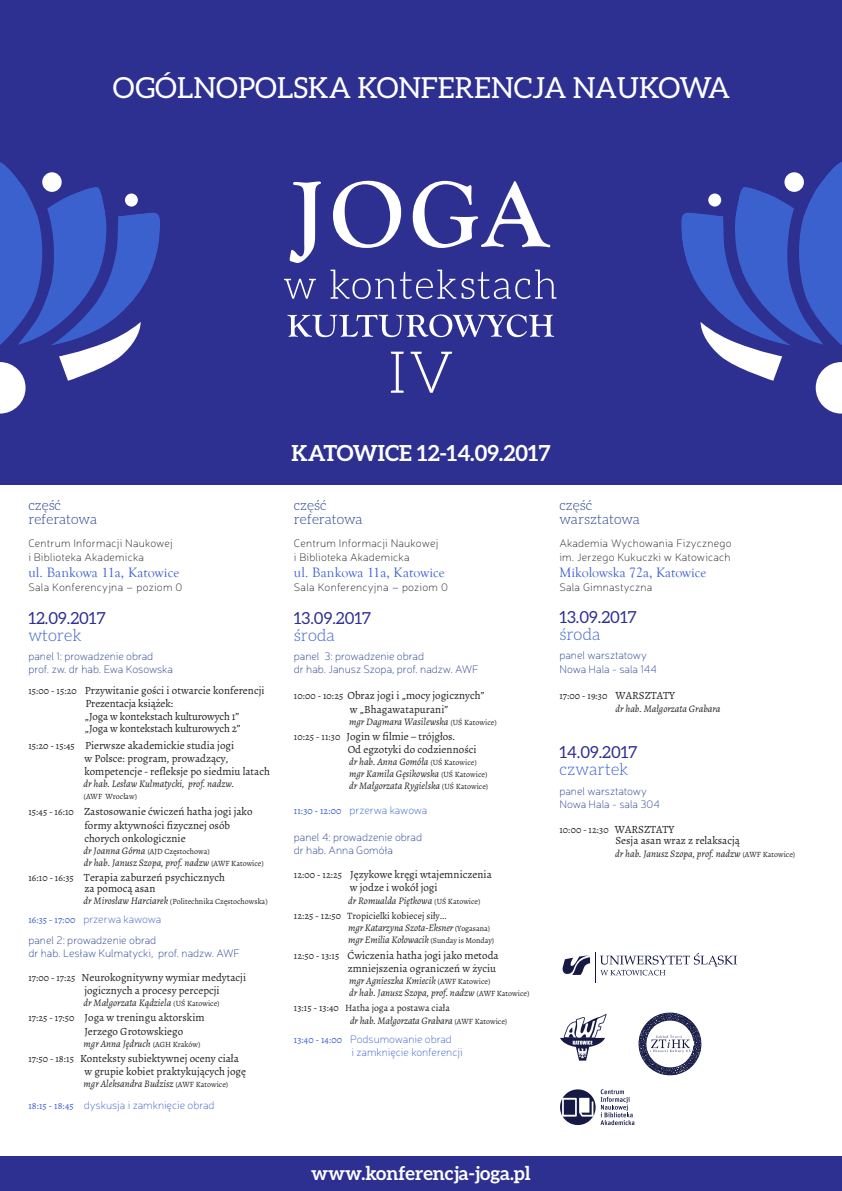
<style>
.page{position:relative;width:842px;height:1191px;background:#fff}
.page>*{position:absolute;margin:0;border:0;box-sizing:border-box;transform-origin:0 0}
.t1{font:29px "Aleo";color:#fff}
.t2{font:700 22.1px "Aleo";color:#fff}
.t3{font:700 19px "Aleo";color:#fff}
.t4{font:16.6px "Aleo";color:#2e3091}
.t5{font:300 16.6px "Aleo";color:#3b61cf}
.t6{font:14px "Goudy Old Style T";letter-spacing:.005em;color:#3b61cf}
.t7{font:300 14px "Aleo";color:#253f8e}
.t8{font:11px/13.2px "Alegreya";color:#231f20}
.t9{font:100 11px "Neris";color:#253f8e}
.t10{font:100 11px "Neris";letter-spacing:.02em;color:#231f20}
.t11{font:100 11px "Neris";color:#3b61cf}
.t12{font:italic 10px/12px "Alegreya";color:#231f20}
.t13{font:10px "Alegreya";color:#231f20}
.t14{font:9.7px "Alegreya";color:#231f20}
.t15{font:8px "Alegreya";color:#231f20}
.s1{font-size:10px}
.s2{font-style:italic;font-size:10px}
.s3{font-style:normal;font-size:8px}
.s4{font-family:"Alegreya";font-weight:400;font-size:10px}
.s5{font-size:11px}
</style>
<div class="page">
<div style="left:0;top:0;width:842px;height:485px;background:#2e3091"></div>
<svg style="left:639px;top:1013px;width:62px;height:62px"></svg>
<svg style="left:562px;top:955px;width:28px;height:20px"></svg>
<hr style="left:595px;top:951px;width:1px;height:31px;background:#161944">
<svg style="left:600px;top:952px;width:137px;height:23px"></svg>
<svg style="left:560px;top:1089px;width:74px;height:36px"></svg>
<svg style="left:560px;top:1014px;width:46px;height:46px"></svg>
<svg style="left:290px;top:181px;width:31px;height:82px"></svg>
<svg style="left:333px;top:181px;width:68px;height:67px"></svg>
<svg style="left:413px;top:181px;width:137px;height:67px"></svg>
<svg style="left:284px;top:279px;width:32px;height:20px"></svg>
<svg style="left:330px;top:270px;width:126px;height:29px"></svg>
<svg style="left:462px;top:270px;width:94px;height:29px"></svg>
<svg style="left:287px;top:314px;width:267px;height:23px"></svg>
<svg style="left:391px;top:352px;width:13px;height:41px"></svg>
<svg style="left:411px;top:352px;width:41px;height:41px"></svg>
<svg style="left:681px;top:162px;width:161px;height:251px"></svg>
<svg style="left:0;top:162px;width:160px;height:251px"></svg>
<div style="left:0;top:1156px;width:842px;height:35px;background:#2e3091"></div>
<p class="t1" style="left:113px;top:71px;width:619px">OGÓLNOPOLSKA KONFERENCJA NAUKOWA</p>
<p class="t7" style="left:28px;top:497px;width:34px">część</p>
<p class="t7" style="left:28px;top:511px;width:70px">referatowa</p>
<p class="t10" style="left:28px;top:537px;width:146px">Centrum Informacji Naukowej</p>
<p class="t10" style="left:28px;top:550px;width:117px">i Biblioteka Akademicka</p>
<p class="t6" style="left:28px;top:565px;width:152px">ul. Bankowa 11a, Katowice</p>
<p class="t10" style="left:28px;top:580px;width:156px">Sala Konferencyjna – poziom 0</p>
<p class="t4" style="left:28px;top:608px;width:79px">12.09.2017</p>
<p class="t5" style="left:28px;top:626px;width:55px">wtorek</p>
<p class="t9" style="left:28px;top:649px;width:126px">panel 1: prowadzenie obrad</p>
<p class="t9" style="left:28px;top:662px;width:146px">prof. zw. dr hab. Ewa Kosowska</p>
<p class="t8" style="left:28px;top:683px;width:238px"><span class="s1">15:00 - 15:20</span> Przywitanie gości i otwarcie konferencji</p>
<p class="t8" style="left:85px;top:696px;width:156px">Prezentacja książek:<br>„Joga w kontekstach kulturowych 1”</p>
<p class="t8" style="left:85px;top:722px;width:157px">„Joga w kontekstach kulturowych 2”</p>
<p class="t8" style="left:28px;top:739px;width:207px"><span class="s1">15:20 - 15:45</span> Pierwsze akademickie studia jogi</p>
<p class="t8" style="left:84px;top:752px;width:146px">w Polsce: program, prowadzący,</p>
<p class="t8" style="left:84px;top:765px;width:187px">kompetencje - refleksje po siedmiu latach</p>
<p class="t12" style="left:84px;top:778px;width:152px">dr hab. Lesław Kulmatycki, prof. nadzw.</p>
<p class="t15" style="left:84px;top:792px;width:55px">(AWF Wrocław)</p>
<p class="t8" style="left:84px;top:805px;width:170px;text-indent:-56px"><span class="s1">15:45 - 16:10</span> Zastosowanie ćwiczeń hatha jogi jako formy aktywności fizycznej osób</p>
<p class="t8" style="left:84px;top:831px;width:103px">chorych onkologicznie</p>
<p class="t15" style="left:84px;top:846px;width:128px"><span class="s2">dr Joanna Górna</span> (AJD Częstochowa)</p>
<p class="t12" style="left:84px;top:856px;width:182px">dr hab. Janusz Szopa, prof. nadzw <span class="s3">(AWF Katowice)</span></p>
<p class="t8" style="left:28px;top:871px;width:198px"><span class="s1">16:10 - 16:35</span> Terapia zaburzeń psychicznych</p>
<p class="t8" style="left:84px;top:882px;width:73px">za pomocą asan</p>
<p class="t15" style="left:84px;top:896px;width:186px"><span class="s2">dr Mirosław Harciarek</span> (Politechnika Częstochowska)</p>
<p class="t11" style="left:28px;top:912px;width:135px"><span class="s4">16:35 - 17:00</span> przerwa kawowa</p>
<p class="t9" style="left:28px;top:933px;width:129px">panel 2: prowadzenie obrad</p>
<p class="t9" style="left:28px;top:946px;width:213px">dr hab. Lesław Kulmatycki, prof. nadzw. AWF</p>
<p class="t8" style="left:28px;top:970px;width:219px"><span class="s1">17:00 - 17:25</span> Neurokognitywny wymiar medytacji</p>
<p class="t8" style="left:84px;top:984px;width:137px">jogicznych a procesy percepcji</p>
<p class="t12" style="left:84px;top:996px;width:138px">dr Małgorzata Kądziela <span class="s3">(UŚ Katowice)</span></p>
<p class="t8" style="left:28px;top:1011px;width:178px"><span class="s1">17:25 - 17:50</span> Joga w treningu aktorskim</p>
<p class="t8" style="left:84px;top:1024px;width:100px">Jerzego Grotowskiego</p>
<p class="t12" style="left:84px;top:1037px;width:119px">mgr Anna Jędruch <span class="s3">(AGH Kraków)</span></p>
<p class="t8" style="left:84px;top:1051px;width:163px;text-indent:-56px"><span class="s1">17:50 - 18:15</span> Konteksty subiektywnej oceny ciała w grupie kobiet praktykujących jogę</p>
<p class="t12" style="left:84px;top:1077px;width:146px">mgr Aleksandra Budzisz <span class="s3">(AWF Katowice)</span></p>
<p class="t11" style="left:28px;top:1098px;width:188px"><span class="s4">18:15 - 18:45</span> dyskusja i zamknięcie obrad</p>
<p class="t2" style="left:291px;top:440px;width:261px">KATOWICE 12-14.09.2017</p>
<p class="t7" style="left:294px;top:497px;width:34px">część</p>
<p class="t7" style="left:294px;top:511px;width:70px">referatowa</p>
<p class="t10" style="left:294px;top:537px;width:146px">Centrum Informacji Naukowej</p>
<p class="t10" style="left:294px;top:550px;width:117px">i Biblioteka Akademicka</p>
<p class="t6" style="left:294px;top:565px;width:152px">ul. Bankowa 11a, Katowice</p>
<p class="t10" style="left:294px;top:580px;width:156px">Sala Konferencyjna – poziom 0</p>
<p class="t4" style="left:294px;top:608px;width:79px">13.09.2017</p>
<p class="t5" style="left:294px;top:626px;width:43px">środa</p>
<p class="t9" style="left:294px;top:649px;width:132px">panel 3: prowadzenie obrad</p>
<p class="t9" style="left:294px;top:662px;width:186px">dr hab. Janusz Szopa, prof. nadzw. AWF</p>
<p class="t8" style="left:294px;top:689px;width:192px"><span class="s1">10:00 - 10:25</span> Obraz jogi i „mocy jogicznych”</p>
<p class="t8" style="left:350px;top:702px;width:100px">w „Bhagawatapurani”</p>
<p class="t12" style="left:349px;top:715px;width:149px">mgr Dagmara Wasilewska <span class="s3">(UŚ Katowice)</span></p>
<p class="t8" style="left:294px;top:729px;width:163px"><span class="s1">10:25 - 11:30</span> Jogin w filmie – trójgłos.</p>
<p class="t8" style="left:348px;top:743px;width:130px">Od egzotyki do codzienności</p>
<p class="t12" style="left:349px;top:755px;width:129px">dr hab. Anna Gomóła <span class="s3">(UŚ Katowice)</span></p>
<p class="t12" style="left:349px;top:767px;width:140px">mgr Kamila Gęsikowska <span class="s3">(UŚ Katowice)</span></p>
<p class="t12" style="left:349px;top:779px;width:141px">dr Małgorzata Rygielska <span class="s3">(UŚ Katowice)</span></p>
<p class="t11" style="left:294px;top:803px;width:135px"><span class="s4">11:30 - 12:00</span> przerwa kawowa</p>
<p class="t9" style="left:294px;top:830px;width:130px">panel 4: prowadzenie obrad</p>
<p class="t9" style="left:294px;top:843px;width:101px">dr hab. Anna Gomóła</p>
<p class="t8" style="left:294px;top:867px;width:199px"><span class="s1">12:00 - 12:25</span> Językowe kręgi wtajemniczenia</p>
<p class="t8" style="left:350px;top:881px;width:89px">w jodze i wokół jogi</p>
<p class="t12" style="left:348px;top:894px;width:134px">dr Romualda Piętkowa <span class="s3">(UŚ Katowice)</span></p>
<p class="t14" style="left:294px;top:909px;width:154px"><span class="s1">12:25 - 12:50</span> Tropicielki kobiecej siły...</p>
<p class="t12" style="left:348px;top:921px;width:144px">mgr Katarzyna Szota-Eksner <span class="s3">(Yogasana)</span></p>
<p class="t12" style="left:348px;top:933px;width:148px">mgr Emilia Kołowacik <span class="s3">(Sunday is Monday)</span></p>
<p class="t8" style="left:294px;top:948px;width:206px"><span class="s1">12:50 - 13:15</span> Ćwiczenia hatha jogi jako metoda</p>
<p class="t8" style="left:348px;top:961px;width:150px">zmniejszenia ograniczeń w życiu</p>
<p class="t12" style="left:349px;top:974px;width:182px">mgr Agnieszka Kmiecik <span class="s3">(AWF Katowice)<br></span>dr hab. Janusz Szopa, prof. nadzw <span class="s3">(AWF Katowice)</span></p>
<p class="t14" style="left:294px;top:1002px;width:157px"><span class="s1">13:15 - 13:40</span> Hatha joga a postawa ciała</p>
<p class="t12" style="left:350px;top:1014px;width:159px">dr hab. Małgorzata Grabara <span class="s3">(AWF Katowice)</span></p>
<p class="t11" style="left:294px;top:1032px;width:160px"><span class="s4">13:40 - 14:00</span> Podsumowanie obrad</p>
<p class="t11" style="left:352px;top:1045px;width:113px">i zamknięcie konferencji</p>
<p class="t7" style="left:559px;top:497px;width:34px">część</p>
<p class="t7" style="left:559px;top:511px;width:82px">warsztatowa</p>
<p class="t10" style="left:559px;top:537px;width:174px">Akademia Wychowania Fizycznego</p>
<p class="t10" style="left:559px;top:550px;width:173px">im. Jerzego Kukuczki w Katowicach</p>
<p class="t6" style="left:559px;top:565px;width:148px">Mikolowska 72a, Katowice</p>
<p class="t10" style="left:559px;top:580px;width:94px">Sala Gimnastyczna</p>
<p class="t4" style="left:559px;top:608px;width:79px">13.09.2017</p>
<p class="t5" style="left:559px;top:625px;width:43px">środa</p>
<p class="t9" style="left:559px;top:649px;width:89px">panel warsztatowy</p>
<p class="t9" style="left:559px;top:662px;width:99px">Nowa Hala - sala 144</p>
<p class="t13" style="left:559px;top:689px;width:117px">17:00 - 19:30 <span class="s5">WARSZTATY</span></p>
<p class="t12" style="left:615px;top:703px;width:107px">dr hab. Małgorzata Grabara</p>
<p class="t4" style="left:559px;top:743px;width:80px">14.09.2017</p>
<p class="t5" style="left:559px;top:760px;width:71px">czwartek</p>
<p class="t9" style="left:559px;top:784px;width:89px">panel warsztatowy</p>
<p class="t9" style="left:559px;top:797px;width:102px">Nowa Hala - sala 304</p>
<p class="t13" style="left:559px;top:823px;width:117px">10:00 - 12:30 <span class="s5">WARSZTATY</span></p>
<p class="t8" style="left:615px;top:833px;width:126px">Sesja asan wraz z relaksacją</p>
<p class="t12" style="left:615px;top:847px;width:182px">dr hab. Janusz Szopa, prof. nadzw <span class="s3">(AWF Katowice)</span></p>
<p class="t3" style="left:311px;top:1162px;width:221px">www.konferencja-joga.pl</p>
</div>
